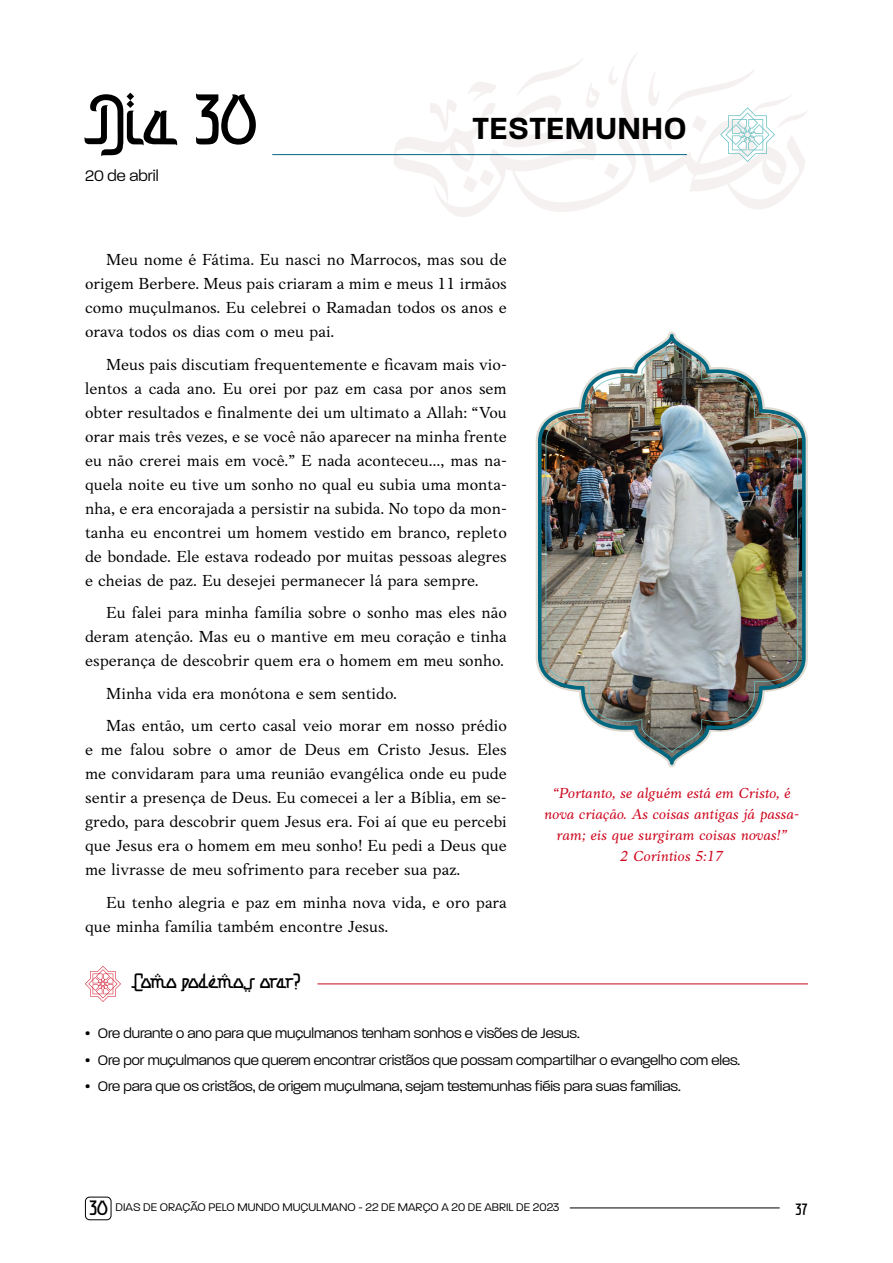
<style>
.page{position:relative;width:893px;height:1263px;background:#fff}
.page>*{position:absolute;margin:0;border:0;box-sizing:border-box;transform-origin:0 0}
.t1{font:72px "Samir";color:#000}
.t2{font:600 33px "Paralucent";color:#000}
.t3{font:21px "Samir";letter-spacing:-.035em;color:#000}
.t4{font:16.5px/24px "Anko";color:#000;text-align:justify}
.t5{font:300 16.5px "Paralucent";color:#000}
.t6{font:16.5px "Samir";color:#000}
.t7{font:300 15px "Paralucent";letter-spacing:-.005em;color:#000}
.t8{font:italic 15px/21px "Anko";color:#cd071e;text-align:center}
.t9{font:300 12px "Paralucent";color:#000}
.s1{font-family:"Samir";font-weight:400;font-size:21px}
</style>
<div class="page">
<hr style="left:570px;top:1208px;width:210px;height:1px;background:#000">
<div style="left:85px;top:1197px;width:26px;height:23px;border:1px solid #000;border-radius:4px"></div>
<hr style="left:272px;top:154px;width:415px;height:1px;background:#006880">
<svg style="left:392px;top:53px;width:415px;height:164px"></svg>
<svg style="left:85px;top:966px;width:36px;height:36px"></svg>
<svg style="left:536px;top:332px;width:272px;height:435px"></svg>
<svg style="left:538px;top:334px;width:268px;height:431px"></svg>
<img style="left:546px;top:347px;width:252px;height:405px">
<hr style="left:317px;top:983px;width:491px;height:1px;background:#cd071e">
<h1 class="t1" style="left:85px;top:88px;width:173px">Dia 30</h1>
<p class="t5" style="left:85px;top:166px;width:75px">20 de abril</p>
<h2 class="t2" style="left:473px;top:109px;width:216px">TESTEMUNHO</h2>
<p class="t4" style="left:85px;top:248px;width:423px;text-indent:21px">Meu nome é Fátima. Eu nasci no Marrocos, mas sou de origem Berbere. Meus pais criaram a mim e meus 11 irmãos como muçulmanos. Eu celebrei o Ramadan todos os anos e orava todos os dias com o meu pai.</p>
<p class="t4" style="left:85px;top:352px;width:423px;text-indent:21px">Meus pais discutiam frequentemente e ficavam mais vio&shy;lentos a cada ano. Eu orei por paz em casa por anos sem obter resultados e finalmente dei um ultimato a Allah: “Vou orar mais três vezes, e se você não aparecer na minha frente eu não crerei mais em você.” E nada aconteceu…, mas na&shy;quela noite eu tive um sonho no qual eu subia uma monta&shy;nha, e era encorajada a persistir na subida. No topo da mon&shy;tanha eu encontrei um homem vestido em branco, repleto de bondade. Ele estava rodeado por muitas pessoas alegres e cheias de paz. Eu desejei permanecer lá para sempre.</p>
<p class="t4" style="left:85px;top:601px;width:423px;text-indent:21px">Eu falei para minha família sobre o sonho mas eles não deram atenção. Mas eu o mantive em meu coração e tinha esperança de descobrir quem era o homem em meu sonho.</p>
<p class="t4" style="left:106px;top:677px;width:402px;line-height:32.5px">Minha vida era monótona e sem sentido.<br>Mas então, um certo casal veio morar em nosso prédio</p>
<p class="t4" style="left:85px;top:738px;width:423px">e me falou sobre o amor de Deus em Cristo Jesus. Eles me convidaram para uma reunião evangélica onde eu pude sentir a presença de Deus. Eu comecei a ler a Bíblia, em se&shy;gredo, para descobrir quem Jesus era. Foi aí que eu percebi que Jesus era o homem em meu sonho! Eu pedi a Deus que me livrasse de meu sofrimento para receber sua paz.</p>
<p class="t4" style="left:85px;top:890px;width:423px;text-indent:21px">Eu tenho alegria e paz em minha nova vida, e oro para que minha família também encontre Jesus.</p>
<p class="t3" style="left:132px;top:971px;width:170px">Como podemos orar?</p>
<p class="t8" style="left:544px;top:782px;width:256px">“Portanto, se alguém está em Cristo, é nova criação. As coisas antigas já passa&shy;ram; eis que surgiram coisas novas!”<br>2 Coríntios 5:17</p>
<p class="t7" style="left:85px;top:1024px;width:495px">• Ore durante o ano para que muçulmanos tenham sonhos e visões de Jesus.</p>
<p class="t7" style="left:85px;top:1051px;width:656px">• Ore por muçulmanos que querem encontrar cristãos que possam compartilhar o evangelho com eles.</p>
<p class="t7" style="left:85px;top:1077px;width:596px">• Ore para que os cristãos, de origem muçulmana, sejam testemunhas fiéis para suas famílias.</p>
<p class="t9" style="left:90px;top:1200px;width:471px"><span class="s1">30</span> DIAS DE ORAÇÃO PELO MUNDO MUÇULMANO - 22 DE MARÇO A 20 DE ABRIL DE 2023</p>
<p class="t6" style="left:796px;top:1202px;width:14px">37</p>
</div>
